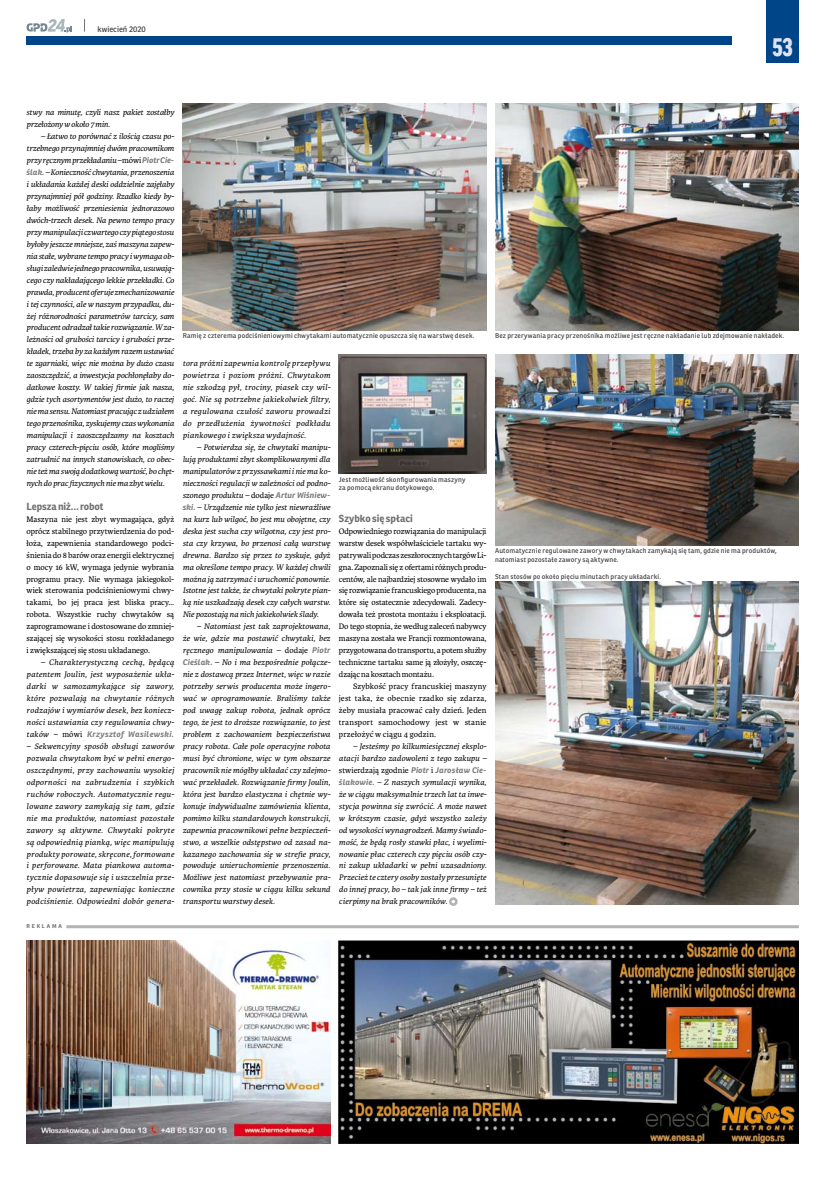
<style>
.page{position:relative;width:823px;height:1191px;background:#fff}
.page>*{position:absolute;margin:0;border:0;box-sizing:border-box;transform-origin:0 0}
.t1{font:900 condensed 27px "Good Headline Offc Pro";color:#dfe2f1}
.t2{font:700 10px "Ronnia";letter-spacing:-.005em;color:#707173}
.t3{font:italic 8.5px/12px "Karmina";letter-spacing:.005em;color:#000;text-align:justify}
.t4{font:8.5px/12px "Karmina";letter-spacing:-.005em;color:#000;text-align:justify}
.t5{font:italic 8.5px/12px "Karmina";letter-spacing:-.02em;color:#000}
.t6{font:italic 700 8px "Ronnia";letter-spacing:.035em;color:#7e7f81}
.t7{font:8px "Ronnia";color:#3e3e40}
.t8{font:6.8px/8.2px "Ronnia";letter-spacing:.025em;color:#3e3e40}
.t9{font:700 5.5px "Ronnia";letter-spacing:.335em;color:#707173}
.s1{font-style:normal}
.s2{font-family:"Ronnia";font-weight:700;font-size:8px;color:#7e7f81}
.s3{font-family:"Karmina";font-weight:400;font-size:8.5px;color:#000}
.s4{font-family:"Karmina";font-weight:400;font-style:normal;font-size:8.5px;color:#000}
</style>
<div class="page">
<div style="left:765px;top:0;width:33px;height:62px;background:#004588"></div>
<div style="left:27px;top:36px;width:704px;height:8px;background:#004588"></div>
<svg style="left:27px;top:19px;width:45px;height:13px"></svg>
<svg style="left:84px;top:19px;width:1px;height:13px"></svg>
<hr style="left:66px;top:925px;width:732px;height:3px;background:#b1b3b4">
<div style="left:449px;top:897px;width:8px;height:9px;border:6px solid #b1b3b4;border-radius:50%"></div>
<img style="left:183px;top:103px;width:303px;height:227px">
<img style="left:339px;top:354px;width:147px;height:120px">
<img style="left:495px;top:354px;width:303px;height:191px">
<img style="left:495px;top:103px;width:303px;height:227px">
<img style="left:495px;top:581px;width:303px;height:323px">
<img style="left:27px;top:940px;width:303px;height:203px">
<img style="left:339px;top:940px;width:459px;height:203px">
<p class="t7" style="left:97px;top:24px;width:50px">kwiecień 2020</p>
<h1 class="t1" style="left:771px;top:32px;width:22px">53</h1>
<p class="t5" style="left:27px;top:107px;width:149px">stwy na minutę, czyli nasz pakiet zostałby przełożony w około 7 min.</p>
<p class="t3" style="left:27px;top:131px;width:149px;text-indent:14px">– Łatwo to porównać z ilością czasu po&shy;trzebnego przynajmniej dwóm pracownikom przy ręcznym przekładaniu – <span class="s1">mówi</span> <span class="s2">Piotr Cie&shy;ślak.</span> – Konieczność chwytania, przenoszenia i układania każdej deski oddzielnie zajęłaby przynajmniej pół godziny. Rzadko kiedy by&shy;łaby możliwość przeniesienia jednorazowo dwóch-trzech desek. Na pewno tempo pracy przy manipulacji czwartego czy piątego stosu byłoby jeszcze mniejsze, zaś maszyna zapew&shy;nia stałe, wybrane tempo pracy iwymaga ob&shy;sługi zaledwie jednego pracownika, usuwają&shy;cego czy nakładającego lekkie przekładki. Co prawda, producent oferuje zmechanizowanie i tej czynności, ale w naszym przypadku, du&shy;żej różnorodności parametrów tarcicy, sam producent odradzał takie rozwiązanie. Wza&shy;leżności od grubości tarcicy i grubości prze&shy;kładek, trzeba by za każdym razem ustawiać te zgarniaki, więc nie można by dużo czasu zaoszczędzić, a inwestycja pochłonęłaby do&shy;datkowe koszty. W takiej firmie jak nasza, gdzie tych asortymentów jest dużo, to raczej nie ma sensu. Natomiast pracując zudziałem tego przenośnika, zyskujemy czas wykonania manipulacji i zaoszczędzamy na kosztach pracy czterech-pięciu osób, które mogliśmy zatrudnić na innych stanowiskach, co obec&shy;nie też ma swoją dodatkową wartość, bo chęt&shy;nych do prac fizycznych nie ma zbyt wielu.</p>
<p class="t2" style="left:27px;top:500px;width:78px">Lepsza niż… robot</p>
<p class="t4" style="left:27px;top:513px;width:149px">Maszyna nie jest zbyt wymagająca, gdyż oprócz stabilnego przytwierdzenia do pod&shy;łoża, zapewnienia standardowego podci&shy;śnienia do 8 barów oraz energii elektrycznej o mocy 16 kW, wymaga jedynie wybrania programu pracy. Nie wymaga jakiegokol&shy;wiek sterowania podciśnieniowymi chwy&shy;takami, bo jej praca jest bliska pracy… robota. Wszystkie ruchy chwytaków są zaprogramowane i dostosowane do zmniej&shy;szającej się wysokości stosu rozkładanego i zwiększającej się stosu układanego.</p>
<p class="t3" style="left:27px;top:656px;width:149px;text-indent:14px">– Charakterystyczną cechą, będącą patentem Joulin, jest wyposażenie ukła&shy;darki w samozamykające się zawory, które pozwalają na chwytanie różnych rodzajów i wymiarów desek, bez koniecz&shy;ności ustawiania czy regulowania chwy-</p>
<p class="t6" style="left:27px;top:729px;width:149px"><span class="s3">taków –</span> <span class="s4">mówi</span> Krzysztof Wasilewski.</p>
<p class="t3" style="left:27px;top:740px;width:149px">– Sekwencyjny sposób obsługi zaworów pozwala chwytakom być w pełni energo&shy;oszczędnymi, przy zachowaniu wysokiej odporności na zabrudzenia i szybkich ruchów roboczych. Automatycznie regu&shy;lowane zawory zamykają się tam, gdzie nie ma produktów, natomiast pozostałe zawory są aktywne. Chwytaki pokryte są odpowiednią pianką, więc manipulują produkty porowate, skręcone, formowane i perforowane. Mata piankowa automa&shy;tycznie dopasowuje się i uszczelnia prze&shy;pływ powietrza, zapewniając konieczne podciśnienie. Odpowiedni dobór genera-</p>
<p class="t9" style="left:27px;top:922px;width:37px">REKLAMA</p>
<p class="t8" style="left:183px;top:332px;width:293px">Ramię z czterema podciśnieniowymi chwytakami automatycznie opuszcza się na warstwę desek.</p>
<p class="t8" style="left:495px;top:332px;width:290px">Bez przerywania pracy przenośnika możliwe jest ręczne nakładanie lub zdejmowanie nakładek.</p>
<p class="t3" style="left:183px;top:358px;width:149px">tora próżni zapewnia kontrolę przepływu powietrza i poziom próżni. Chwytakom nie szkodzą pył, trociny, piasek czy wil&shy;goć. Nie są potrzebne jakiekolwiek filtry, a regulowana czułość zaworu prowadzi do przedłużenia żywotności podkładu piankowego i zwiększa wydajność.</p>
<p class="t3" style="left:183px;top:441px;width:149px;text-indent:14px">– Potwierdza się, że chwytaki manipu&shy;lują produktami zbyt skomplikowanymi dla manipulatorów z przyssawkami i nie ma ko&shy;nieczności regulacji w zależności od podno&shy;szonego produktu – <span class="s1">dodaje</span> <span class="s2">Artur Wiśniew&shy;ski.</span> – Urządzenie nie tylko jest niewrażliwe na kurz lub wilgoć, bo jest mu obojętne, czy deska jest sucha czy wilgotna, czy jest pro&shy;sta czy krzywa, bo przenosi całą warstwę drewna. Bardzo się przez to zyskuje, gdyż ma określone tempo pracy. W każdej chwili można ją zatrzymać i uruchomić ponownie.<br>Istotne jest także, że chwytaki pokryte pian&shy;ką nie uszkadzają desek czy całych warstw.<br>Nie pozostają na nich jakiekolwiek ślady.</p>
<p class="t3" style="left:183px;top:620px;width:149px;text-indent:14px">– Natomiast jest tak zaprojektowana, że wie, gdzie ma postawić chwytaki, bez ręcznego manipulowania – <span class="s1">dodaje</span> <span class="s2">Piotr Cieślak.</span> – No i ma bezpośrednie połącze&shy;nie z dostawcą przez Internet, więc w razie potrzeby serwis producenta może ingero&shy;wać w oprogramowanie. Braliśmy także pod uwagę zakup robota, jednak oprócz tego, że jest to droższe rozwiązanie, to jest problem z zachowaniem bezpieczeństwa pracy robota. Całe pole operacyjne robota musi być chronione, więc w tym obszarze pracownik nie mógłby układać czy zdejmo&shy;wać przekładek. Rozwiązanie firmy Joulin, która jest bardzo elastyczna i chętnie wy&shy;konuje indywidualne zamówienia klienta, pomimo kilku standardowych konstrukcji, zapewnia pracownikowi pełne bezpieczeń&shy;stwo, a wszelkie odstępstwo od zasad na&shy;kazanego zachowania się w strefie pracy, powoduje unieruchomienie przenoszenia.<br>Możliwe jest natomiast przebywanie pra&shy;cownika przy stosie w ciągu kilku sekund transportu warstwy desek.</p>
<p class="t8" style="left:339px;top:475px;width:128px">Jest możliwość skonfigurowania maszyny za pomocą ekranu dotykowego.</p>
<p class="t2" style="left:339px;top:512px;width:75px">Szybko się spłaci</p>
<p class="t4" style="left:339px;top:525px;width:149px">Odpowiedniego rozwiązania do manipulacji warstw desek współwłaściciele tartaku wy&shy;patrywali podczas zeszłorocznych targów Li&shy;gna. Zapoznali się z ofertami różnych produ&shy;centów, ale najbardziej stosowne wydało im się rozwiązanie francuskiego producenta, na które się ostatecznie zdecydowali. Zadecy&shy;dowała też prostota montażu i eksploatacji.<br>Do tego stopnia, że według zaleceń nabywcy maszyna została we Francji rozmontowana, przygotowana do transportu, apotem służby techniczne tartaku same ją złożyły, oszczę&shy;dzając na kosztach montażu.</p>
<p class="t4" style="left:339px;top:680px;width:149px;text-indent:14px">Szybkość pracy francuskiej maszyny jest taka, że obecnie rzadko się zdarza, żeby musiała pracować cały dzień. Jeden transport samochodowy jest w stanie przełożyć w ciągu 4 godzin.</p>
<p class="t3" style="left:339px;top:740px;width:149px;text-indent:14px">– Jesteśmy po kilkumiesięcznej eksplo&shy;atacji bardzo zadowoleni z tego zakupu – <span class="s1">stwierdzają zgodnie</span> <span class="s2">Piotr</span> <span class="s1">i</span> <span class="s2">Jarosław Cie&shy;ślakowie.</span> – Z naszych symulacji wynika, że w ciągu maksymalnie trzech lat ta inwe&shy;stycja powinna się zwrócić. A może nawet w krótszym czasie, gdyż wszystko zależy od wysokości wynagrodzeń. Mamy świado&shy;mość, że będą rosły stawki płac, i wyelimi&shy;nowanie płac czterech czy pięciu osób czy&shy;ni zakup układarki w pełni uzasadniony.<br>Przecież te cztery osoby zostały przesunięte do innej pracy, bo – tak jak inne firmy – też cierpimy na brak pracowników.</p>
<p class="t8" style="left:495px;top:547px;width:283px">Automatycznie regulowane zawory w chwytakach zamykają się tam, gdzie nie ma produktów, natomiast pozostałe zawory są aktywne.</p>
<p class="t8" style="left:495px;top:572px;width:167px">Stan stosów po około pięciu minutach pracy układarki.</p>
</div>
